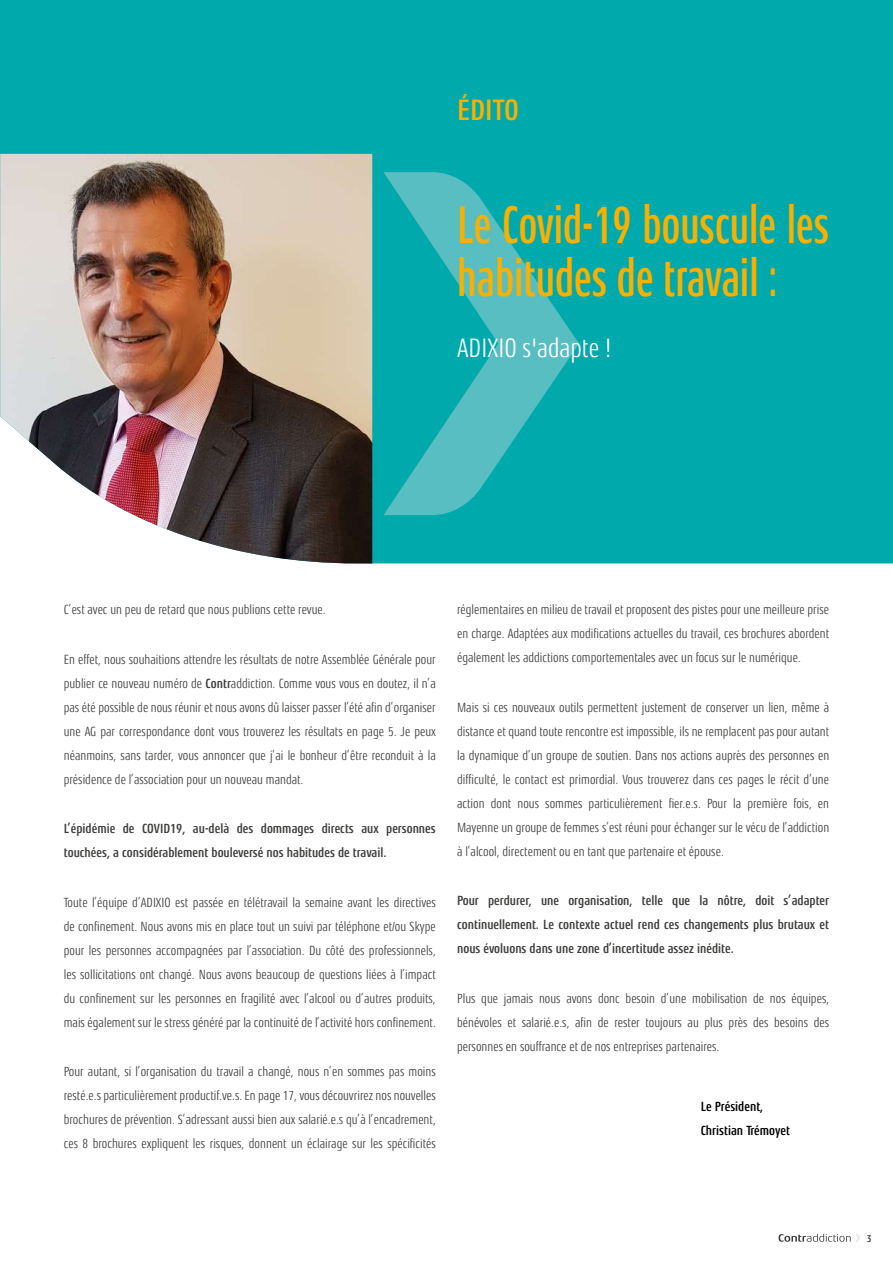
<style>
.page{position:relative;width:893px;height:1263px;background:#fff}
.page>*{position:absolute;margin:0;border:0;box-sizing:border-box;transform-origin:0 0}
.t1{font:700 condensed 54px/52.5px "Aeonis LT Pro";color:#f9b000;scale:.78 1}
.t2{font:700 condensed 30px "Aeonis LT Pro";color:#f9b000}
.t3{font:condensed 27px "Aeonis LT Pro";color:#fff}
.t4{font:condensed 13.5px/24px "Aeonis LT Pro";color:#3c3c3b;text-align:justify}
.t5{font:700 condensed 13.5px/24px "Aeonis LT Pro";color:#3c3c3b}
.t6{font:700 condensed 13.5px/23.7px "Aeonis LT Pro";color:#000}
.t7{font:700 condensed 10.5px "Aeonis LT Pro";color:#3c3c3b}
.s1{font-weight:700}
</style>
<div class="page">
<div style="left:0;top:0;width:893px;height:563px;background:#00a9ab"></div>
<img style="left:0;top:154px;width:372px;height:409px">
<svg style="left:383px;top:172px;width:196px;height:343px;background:#23b1b3"></svg>
<svg style="left:778px;top:1234px;width:82px;height:8px"></svg>
<h2 class="t2" style="left:457px;top:93px;width:63px">ÉDITO</h2>
<h1 class="t1" style="left:457px;top:199px;width:478px">Le Covid-19 bouscule les habitudes de travail :</h1>
<h3 class="t3" style="left:457px;top:333px;width:156px">ADIXIO s'adapte !</h3>
<p class="t4" style="left:64px;top:598px;width:263px">C’est avec un peu de retard que nous publions cette revue.</p>
<p class="t4" style="left:64px;top:647px;width:374px">En effet, nous souhaitions attendre les résultats de notre Assemblée Générale pour publier ce nouveau numéro de <span class="s1">Contr</span>addiction. Comme vous vous en doutez, il n’a pas été possible de nous réunir et nous avons dû laisser passer l’été afin d’organiser une AG par correspondance dont vous trouverez les résultats en page 5. Je peux néanmoins, sans tarder, vous annoncer que j’ai le bonheur d’être reconduit à la présidence de l’association pour un nouveau mandat.</p>
<p class="t5" style="left:64px;top:817px;width:374px">L’épidémie de COVID19, au-delà des dommages directs aux personnes touchées, a considérablement bouleversé nos habitudes de travail.</p>
<p class="t4" style="left:64px;top:890px;width:374px">Toute l’équipe d’ADIXIO est passée en télétravail la semaine avant les directives de confinement. Nous avons mis en place tout un suivi par téléphone et/ou Skype pour les personnes accompagnées par l’association. Du côté des professionnels, les sollicitations ont changé. Nous avons beaucoup de questions liées à l’impact du confinement sur les personnes en fragilité avec l’alcool ou d’autres produits, mais également sur le stress généré par la continuité de l’activité hors confinement.</p>
<p class="t4" style="left:64px;top:1060px;width:374px">Pour autant, si l’organisation du travail a changé, nous n’en sommes pas moins resté.e.s particulièrement productif.ve.s. En page 17, vous découvrirez nos nouvelles brochures de prévention. S’adressant aussi bien aux salarié.e.s qu’à l’encadrement, ces 8 brochures expliquent les risques, donnent un éclairage sur les spécificités</p>
<p class="t4" style="left:457px;top:598px;width:374px">réglementaires en milieu de travail et proposent des pistes pour une meilleure prise en charge. Adaptées aux modifications actuelles du travail, ces brochures abordent également les addictions comportementales avec un focus sur le numérique.</p>
<p class="t4" style="left:457px;top:695px;width:374px">Mais si ces nouveaux outils permettent justement de conserver un lien, même à distance et quand toute rencontre est impossible, ils ne remplacent pas pour autant la dynamique d’un groupe de soutien. Dans nos actions auprès des personnes en difficulté, le contact est primordial. Vous trouverez dans ces pages le récit d’une action dont nous sommes particulièrement fier.e.s. Pour la première fois, en Mayenne un groupe de femmes s’est réuni pour échanger sur le vécu de l’addiction à l’alcool, directement ou en tant que partenaire et épouse.</p>
<p class="t5" style="left:457px;top:889px;width:374px;text-align:justify">Pour perdurer, une organisation, telle que la nôtre, doit s’adapter continuellement. Le contexte actuel rend ces changements plus brutaux et nous évoluons dans une zone d’incertitude assez inédite.</p>
<p class="t4" style="left:457px;top:986px;width:374px">Plus que jamais nous avons donc besoin d’une mobilisation de nos équipes, bénévoles et salarié.e.s, afin de rester toujours au plus près des besoins des personnes en souffrance et de nos entreprises partenaires.</p>
<p class="t6" style="left:701px;top:1095px;width:91px">Le Président,<br>Christian Trémoyet</p>
<p class="t7" style="left:867px;top:1232px;width:6px">3</p>
</div>
